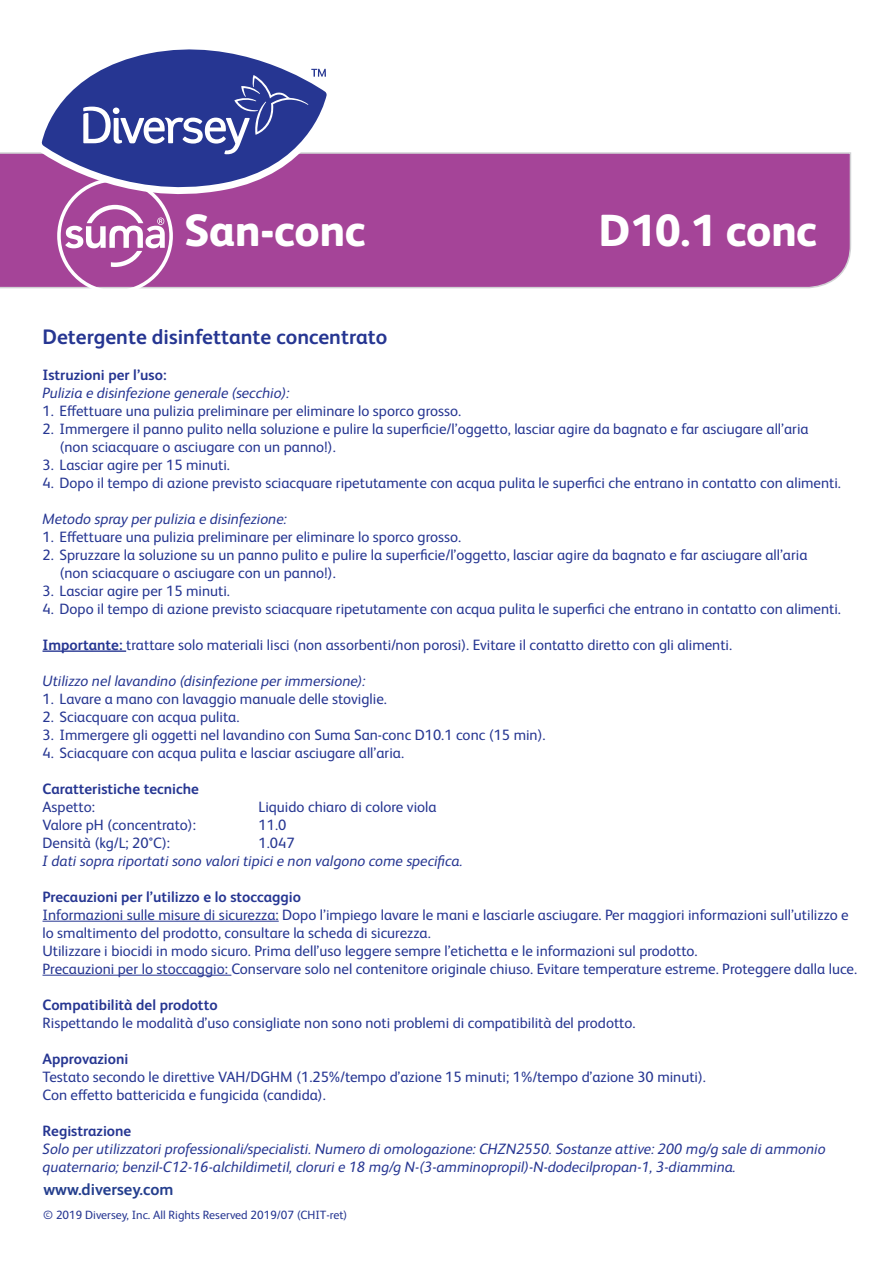
<style>
.page{position:relative;width:893px;height:1263px;background:#fff}
.page>*{position:absolute;margin:0;border:0;box-sizing:border-box;transform-origin:0 0}
.t1{font:800 45px "FS Albert Pro";letter-spacing:-.01em;color:#fff}
.t2{font:700 21px "FS Albert Pro";color:#263692}
.t3{font:700 16.5px "FS Albert Pro";color:#253f8e}
.t4{font:15px/18px "FS Albert Pro";color:#263692}
.t5{font:italic 15px/18px "FS Albert Pro";color:#263692}
.t6{font:700 15px "FS Albert Pro";color:#263692}
.t7{font:12px "FS Albert Pro";color:#263692}
.s1{font-weight:700}
</style>
<div class="page">
<div style="left:0;top:152px;width:852px;height:137px;background:#a54498"></div>
<svg style="left:57px;top:214px;width:116px;height:75px"></svg>
<svg style="left:34px;top:49px;width:305px;height:165px"></svg>
<svg style="left:83px;top:69px;width:243px;height:86px"></svg>
<hr style="left:43px;top:650px;width:83px;height:2px;background:#263692">
<hr style="left:43px;top:921px;width:236px;height:1px;background:#263692">
<hr style="left:43px;top:975px;width:188px;height:1px;background:#263692">
<h1 class="t1" style="left:184px;top:195px;width:183px">San-conc</h1>
<h1 class="t1" style="left:598px;top:195px;width:220px">D10.1 conc</h1>
<h2 class="t2" style="left:43px;top:322px;width:346px">Detergente disinfettante concentrato</h2>
<p class="t6" style="left:43px;top:364px;width:126px">Istruzioni per l’uso:</p>
<p class="t5" style="left:43px;top:383px;width:249px">Pulizia e disinfezione generale (secchio):</p>
<p class="t4" style="left:43px;top:400px;width:420px">1. Effettuare una pulizia preliminare per eliminare lo sporco grosso.</p>
<p class="t4" style="left:60px;top:418px;width:751px;text-indent:-17px">2. Immergere il panno pulito nella soluzione e pulire la superficie/l’oggetto, lasciar agire da bagnato e far asciugare all’aria (non sciacquare o asciugare con un panno!).</p>
<p class="t4" style="left:43px;top:454px;width:189px">3. Lasciar agire per 15 minuti.</p>
<p class="t4" style="left:43px;top:472px;width:800px">4. Dopo il tempo di azione previsto sciacquare ripetutamente con acqua pulita le superfici che entrano in contatto con alimenti.</p>
<p class="t5" style="left:43px;top:509px;width:246px">Metodo spray per pulizia e disinfezione:</p>
<p class="t4" style="left:43px;top:526px;width:420px">1. Effettuare una pulizia preliminare per eliminare lo sporco grosso.</p>
<p class="t4" style="left:60px;top:544px;width:749px;text-indent:-17px">2. Spruzzare la soluzione su un panno pulito e pulire la superficie/l’oggetto, lasciar agire da bagnato e far asciugare all’aria (non sciacquare o asciugare con un panno!).</p>
<p class="t4" style="left:43px;top:580px;width:189px">3. Lasciar agire per 15 minuti.</p>
<p class="t4" style="left:43px;top:598px;width:800px">4. Dopo il tempo di azione previsto sciacquare ripetutamente con acqua pulita le superfici che entrano in contatto con alimenti.</p>
<p class="t4" style="left:43px;top:634px;width:691px"><span class="s1">Importante:</span> trattare solo materiali lisci (non assorbenti/non porosi). Evitare il contatto diretto con gli alimenti.</p>
<p class="t5" style="left:43px;top:671px;width:325px">Utilizzo nel lavandino (disinfezione per immersione):</p>
<p class="t4" style="left:43px;top:688px;width:346px">1. Lavare a mano con lavaggio manuale delle stoviglie.</p>
<p class="t4" style="left:43px;top:706px;width:198px">2. Sciacquare con acqua pulita.</p>
<p class="t4" style="left:43px;top:724px;width:505px">3. Immergere gli oggetti nel lavandino con Suma San-conc D10.1 conc (15 min).</p>
<p class="t4" style="left:43px;top:742px;width:363px">4. Sciacquare con acqua pulita e lasciar asciugare all’aria.</p>
<p class="t6" style="left:43px;top:778px;width:158px">Caratteristiche tecniche</p>
<p class="t4" style="left:43px;top:796px;width:54px">Aspetto:</p>
<p class="t4" style="left:259px;top:796px;width:180px">Liquido chiaro di colore viola</p>
<p class="t4" style="left:43px;top:814px;width:155px">Valore pH (concentrato):</p>
<p class="t4" style="left:259px;top:814px;width:29px">11.0</p>
<p class="t4" style="left:43px;top:832px;width:129px">Densità (kg/L; 20°C):</p>
<p class="t4" style="left:259px;top:832px;width:38px">1.047</p>
<p class="t5" style="left:43px;top:851px;width:422px">I dati sopra riportati sono valori tipici e non valgono come specifica.</p>
<p class="t6" style="left:43px;top:886px;width:260px">Precauzioni per l’utilizzo e lo stoccaggio</p>
<p class="t4" style="left:43px;top:904px;width:816px">Informazioni sulle misure di sicurezza: Dopo l’impiego lavare le mani e lasciarle asciugare. Per maggiori informazioni sull’utilizzo e lo smaltimento del prodotto, consultare la scheda di sicurezza.<br>Utilizzare i biocidi in modo sicuro. Prima dell’uso leggere sempre l’etichetta e le informazioni sul prodotto.<br>Precauzioni per lo stoccaggio: Conservare solo nel contenitore originale chiuso. Evitare temperature estreme. Proteggere dalla luce.</p>
<p class="t6" style="left:43px;top:994px;width:177px">Compatibilità del prodotto</p>
<p class="t4" style="left:43px;top:1012px;width:595px">Rispettando le modalità d’uso consigliate non sono noti problemi di compatibilità del prodotto.</p>
<p class="t6" style="left:43px;top:1048px;width:87px">Approvazioni</p>
<p class="t4" style="left:43px;top:1066px;width:665px">Testato secondo le direttive VAH/DGHM (1.25%/tempo d’azione 15 minuti; 1%/tempo d’azione 30 minuti).<br>Con effetto battericida e fungicida (candida).</p>
<p class="t6" style="left:43px;top:1120px;width:90px">Registrazione</p>
<p class="t5" style="left:43px;top:1139px;width:785px">Solo per utilizzatori professionali/specialisti. Numero di omologazione: CHZN2550. Sostanze attive: 200 mg/g sale di ammonio quaternario; benzil-C12-16-alchildimetil, cloruri e 18 mg/g N-(3-amminopropil)-N-dodecilpropan-1, 3-diammina.</p>
<p class="t3" style="left:43px;top:1177px;width:132px">www.diversey.com</p>
<p class="t7" style="left:43px;top:1206px;width:306px">© 2019 Diversey, Inc. All Rights Reserved 2019/07 (CHIT-ret)</p>
</div>
